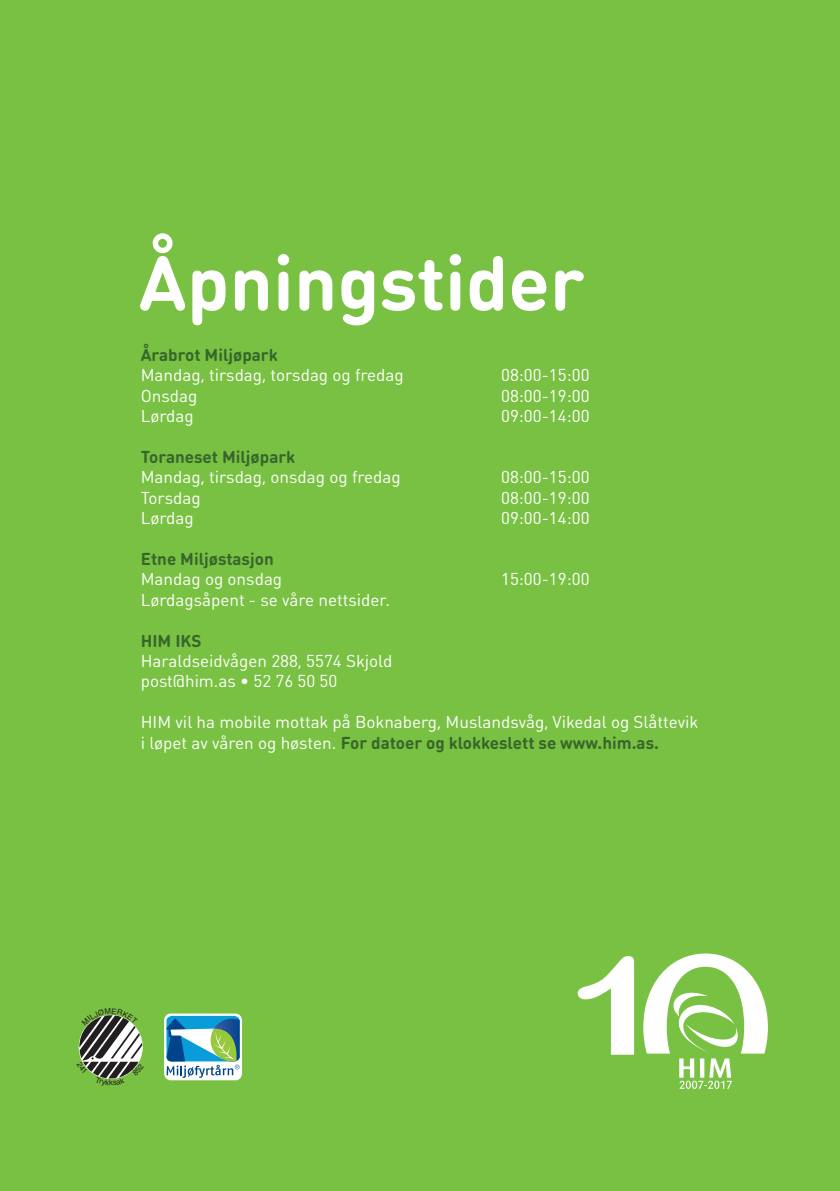
<style>
.page{position:relative;width:840px;height:1191px;background:#fff}
.page>*{position:absolute;margin:0;border:0;box-sizing:border-box;transform-origin:0 0}
.t1{font:700 76px "DIN Round OT";color:#fff}
.t2{font:17px/20.4px "DIN Round OT";color:#fff}
.t3{font:700 17px "DIN Round OT";color:#37662d}
.t4{font:17px "DIN";color:#fff}
.s1{font-weight:700;color:#37662d}
</style>
<div class="page">
<div style="left:0;top:0;width:839px;height:1191px;background:#79c142"></div>
<svg style="left:577px;top:956px;width:56px;height:98px"></svg>
<svg style="left:643px;top:953px;width:124px;height:135px"></svg>
<svg style="left:164px;top:1013px;width:78px;height:67px"></svg>
<svg style="left:166px;top:1016px;width:74px;height:61px;background:#6eacbe"></svg>
<svg style="left:78px;top:1015px;width:65px;height:64px"></svg>
<h1 class="t1" style="left:138px;top:233px;width:447px">Åpningstider</h1>
<p class="t3" style="left:141px;top:343px;width:138px">Årabrot Miljøpark</p>
<p class="t2" style="left:141px;top:365px;width:264px">Mandag, tirsdag, torsdag og fredag</p>
<p class="t2" style="left:501px;top:365px;width:90px">08:00-15:00</p>
<p class="t2" style="left:141px;top:385px;width:58px">Onsdag</p>
<p class="t2" style="left:501px;top:385px;width:90px">08:00-19:00</p>
<p class="t2" style="left:141px;top:405px;width:54px">Lørdag</p>
<p class="t2" style="left:501px;top:405px;width:90px">09:00-14:00</p>
<p class="t3" style="left:141px;top:445px;width:156px">Toraneset Miljøpark</p>
<p class="t2" style="left:141px;top:467px;width:261px">Mandag, tirsdag, onsdag og fredag</p>
<p class="t2" style="left:501px;top:467px;width:90px">08:00-15:00</p>
<p class="t2" style="left:141px;top:487px;width:61px">Torsdag</p>
<p class="t2" style="left:501px;top:487px;width:90px">08:00-19:00</p>
<p class="t2" style="left:141px;top:507px;width:54px">Lørdag</p>
<p class="t2" style="left:501px;top:507px;width:90px">09:00-14:00</p>
<p class="t3" style="left:141px;top:547px;width:134px">Etne Miljøstasjon</p>
<p class="t2" style="left:141px;top:569px;width:143px">Mandag og onsdag</p>
<p class="t2" style="left:501px;top:569px;width:90px">15:00-19:00</p>
<p class="t2" style="left:141px;top:589px;width:250px">Lørdagsåpent - se våre nettsider.</p>
<p class="t3" style="left:141px;top:629px;width:62px">HIM IKS</p>
<p class="t2" style="left:141px;top:650px;width:253px">Haraldseidvågen 288, 5574 Skjold</p>
<p class="t4" style="left:141px;top:670px;width:198px">post@him.as • 52 76 50 50</p>
<p class="t2" style="left:141px;top:711px;width:558px">HIM vil ha mobile mottak på Boknaberg, Muslandsvåg, Vikedal og Slåttevik i løpet av våren og høsten. <span class="s1">For datoer og klokkeslett se www.him.as.</span></p>
</div>
